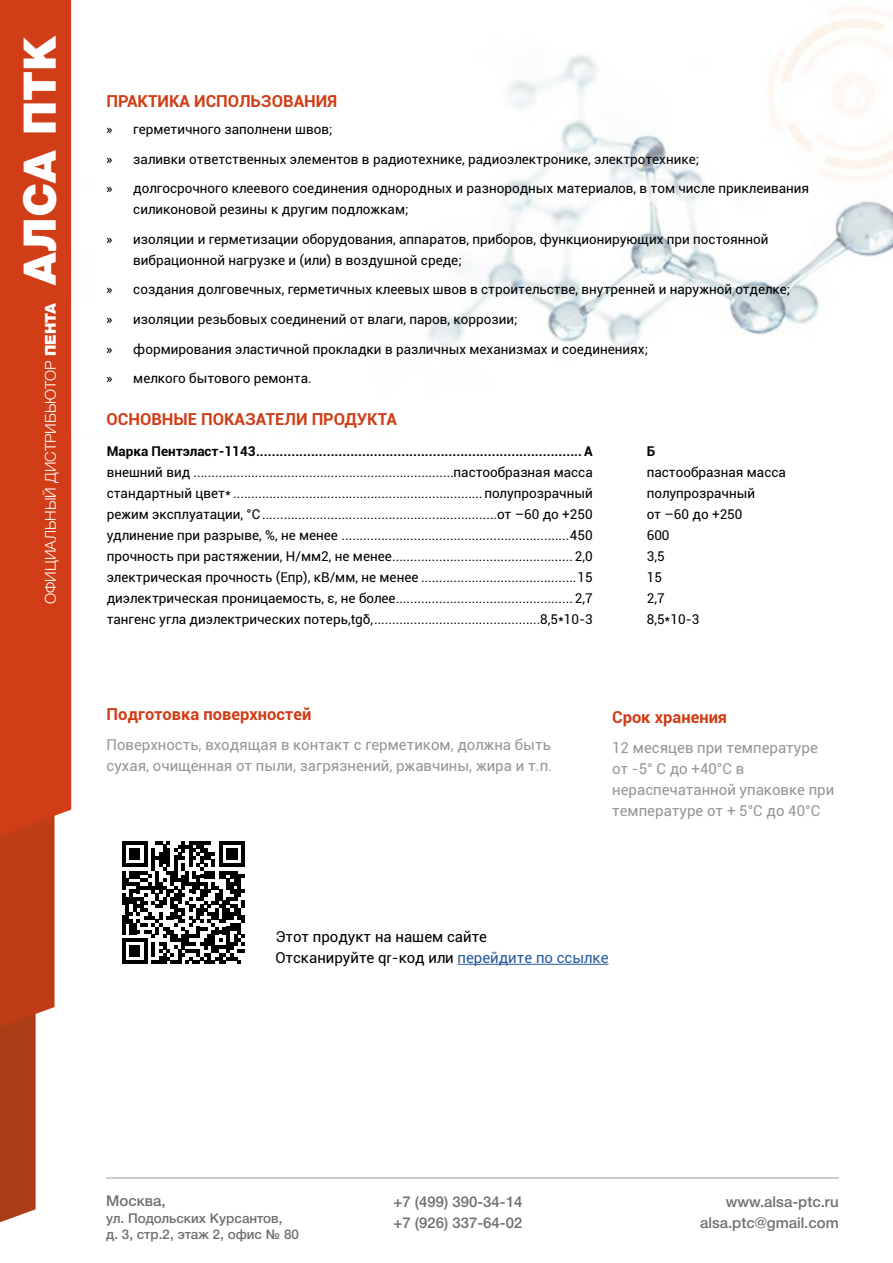
<style>
.page{position:relative;width:893px;height:1263px;background:#fff}
.page>*{position:absolute;margin:0;border:0;box-sizing:border-box;transform-origin:0 0}
.t1{font:900 45px "Helvetica Neue Cyr";color:#fff}
.t2{font:700 16.5px "Roboto";color:#d03d16}
.t3{font:15px/21px "Roboto";color:#969696}
.t4{font:500 15px/21px "Helvetica Neue Cyr";color:#717070}
.t5{font:15px/21px "Roboto";color:#000}
.t6{font:300 15px "Helvetica Neue Cyr";color:#fff}
.t7{font:13.5px/29.5px "Roboto";color:#000}
.t8{font:700 13.5px "Roboto";color:#000}
.t9{font:500 13.5px/16.5px "Helvetica Neue Cyr";color:#717070}
.s1{font-weight:900}
.s2{color:#275b9b}
</style>
<div class="page">
<div style="left:0;top:1027px;width:36px;height:195px;background:#aa3d16"></div>
<svg style="left:0;top:835px;width:55px;height:192px;background:#c0441e"></svg>
<div style="left:0;top:0;width:71px;height:835px;background:#d13d16"></div>
<hr style="left:106px;top:1177px;width:733px;height:2px;background:#cdcccc">
<img style="left:71px;top:0;width:822px;height:437px">
<svg style="left:122px;top:841px;width:123px;height:123px"></svg>
<hr style="left:458px;top:964px;width:151px;height:1px;background:#275b9b">
<h1 class="t1" style="left:15px;top:285px;width:250px;rotate:-90deg">АЛСА ПТК</h1>
<p class="t6" style="left:42px;top:604px;width:303px;rotate:-90deg">ОФИЦИАЛЬНЫЙ ДИСТРИБЬЮТОР <span class="s1">ПЕНТА</span></p>
<p class="t2" style="left:106px;top:90px;width:232px">ПРАКТИКА ИСПОЛЬЗОВАНИЯ</p>
<p class="t7" style="left:106px;top:114px;width:704px">» герметичного заполнени швов;<br>» заливки ответственных элементов в радиотехнике, радиоэлектронике, электротехнике;<br>» долгосрочного клеевого соединения однородных и разнородных материалов, в том числе приклеивания</p>
<p class="t7" style="left:106px;top:194px;width:664px;text-indent:27px">силиконовой резины к другим подложкам;<br>» изоляции и герметизации оборудования, аппаратов, приборов, функционирующих при постоянной</p>
<p class="t7" style="left:106px;top:245px;width:686px;text-indent:27px">вибрационной нагрузке и (или) в воздушной среде;<br>» создания долговечных, герметичных клеевых швов в строительстве, внутренней и наружной отделке; » изоляции резьбовых соединений от влаги, паров, коррозии;<br>» формирования эластичной прокладки в различных механизмах и соединениях;<br>» мелкого бытового ремонта.</p>
<p class="t2" style="left:107px;top:407px;width:292px">ОСНОВНЫЕ ПОКАЗАТЕЛИ ПРОДУКТА</p>
<p class="t8" style="left:107px;top:442px;width:487px">Марка Пентэласт-1143...................................................................................А</p>
<p class="t8" style="left:647px;top:442px;width:10px">Б</p>
<p class="t7" style="left:107px;top:457px;width:488px">внешний вид ........................................................................пастообразная масса</p>
<p class="t7" style="left:647px;top:457px;width:141px">пастообразная масса</p>
<p class="t7" style="left:107px;top:478px;width:487px">стандартный цвет* .....................................................................полупрозрачный</p>
<p class="t7" style="left:647px;top:478px;width:110px">полупрозрачный</p>
<p class="t7" style="left:107px;top:499px;width:488px">режим эксплуатации, °С.................................................................от –60 до +250</p>
<p class="t7" style="left:647px;top:499px;width:97px">от –60 до +250</p>
<p class="t7" style="left:107px;top:520px;width:487px">удлинение при разрыве, %, не менее ...............................................................450</p>
<p class="t7" style="left:647px;top:520px;width:24px">600</p>
<p class="t7" style="left:107px;top:541px;width:487px">прочность при растяжении, Н/мм2, не менее..................................................2,0</p>
<p class="t7" style="left:647px;top:541px;width:19px">3,5</p>
<p class="t7" style="left:107px;top:562px;width:488px">электрическая прочность (Епр), кВ/мм, не менее ...........................................15</p>
<p class="t7" style="left:647px;top:562px;width:17px">15</p>
<p class="t7" style="left:107px;top:583px;width:487px">диэлектрическая проницаемость, ε, не более.................................................2,7</p>
<p class="t7" style="left:647px;top:583px;width:19px">2,7</p>
<p class="t7" style="left:107px;top:604px;width:488px">тангенс угла диэлектрических потерь,tgδ,..............................................8,5*10-3</p>
<p class="t7" style="left:647px;top:604px;width:54px">8,5*10-3</p>
<p class="t2" style="left:107px;top:702px;width:206px">Подготовка поверхностей</p>
<p class="t3" style="left:107px;top:733px;width:447px">Поверхность, входящая в контакт с герметиком, должна быть сухая, очищенная от пыли, загрязнений, ржавчины, жира и т.п.</p>
<p class="t2" style="left:612px;top:706px;width:117px">Срок хранения</p>
<p class="t3" style="left:612px;top:736px;width:224px">12 месяцев при температуре от -5° С до +40°С в нераспечатанной упаковке при температуре от + 5°С до 40°С</p>
<p class="t5" style="left:275px;top:926px;width:335px">Этот продукт на нашем сайте<br>Отсканируйте qr-код или <span class="s2">перейдите по ссылке</span></p>
<p class="t4" style="left:106px;top:1190px;width:61px">Москва,</p>
<p class="t9" style="left:106px;top:1210px;width:194px">ул. Подольских Курсантов,<br>д. 3, стр.2, этаж 2, офис № 80</p>
<p class="t4" style="left:393px;top:1191px;width:131px">+7 (499) 390-34-14 +7 (926) 337-64-02</p>
<p class="t4" style="left:700px;top:1191px;width:140px;text-align:right">www.alsa-ptc.ru alsa.ptc@gmail.com</p>
</div>
